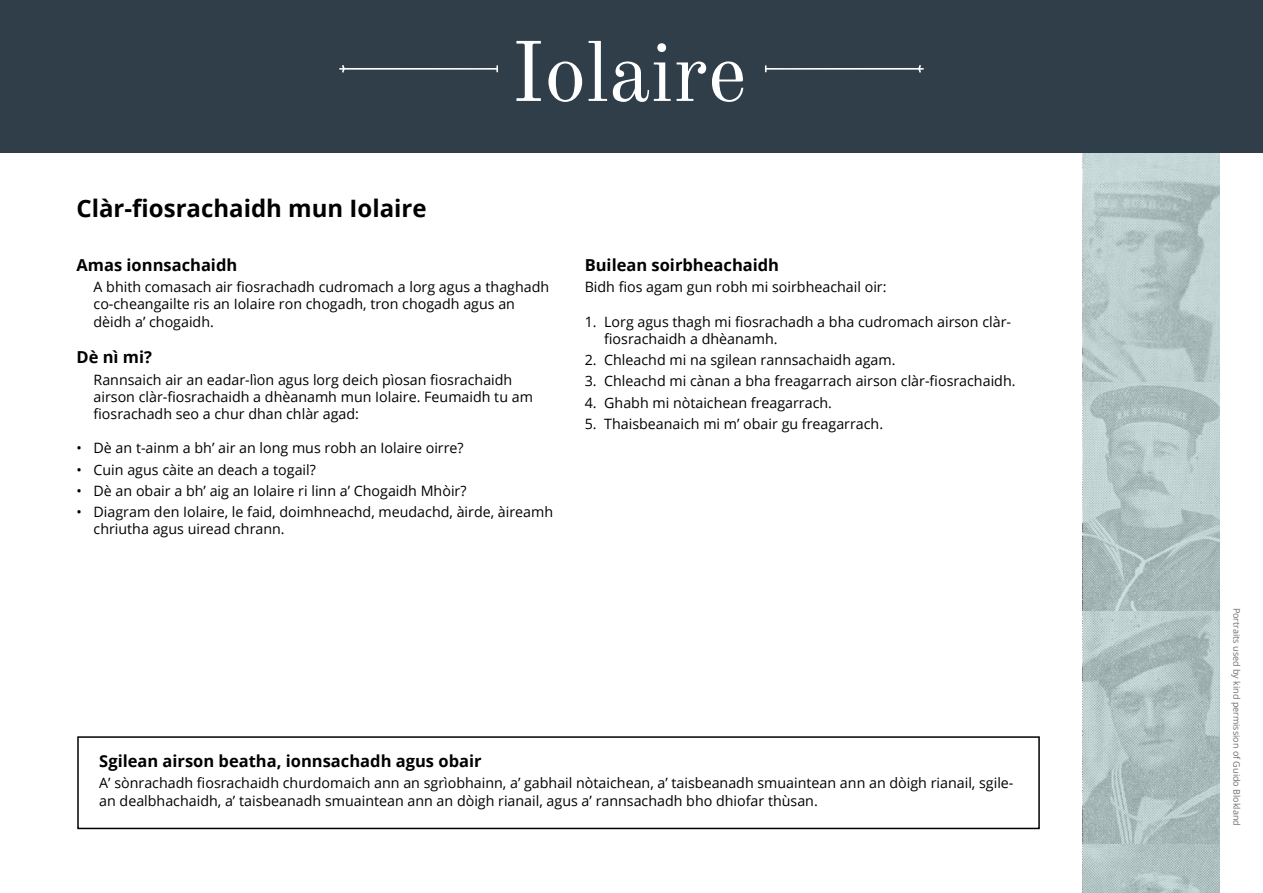
<style>
.page{position:relative;width:1263px;height:893px;background:#fff}
.page>*{position:absolute;margin:0;border:0;box-sizing:border-box;transform-origin:0 0}
.t1{font:700 24px "Open Sans";color:#000}
.t2{font:700 16.5px "Open Sans";color:#000}
.t3{font:14.25px/17.1px "Open Sans";color:#000}
.t4{font:9px "Open Sans";color:#706f6f}
</style>
<div class="page">
<svg style="left:1083px;top:152px;width:137px;height:741px;background:#b2c4c4"></svg>
<div style="left:0;top:0;width:1263px;height:152px;background:#303e49"></div>
<svg style="left:516px;top:41px;width:227px;height:61px"></svg>
<svg style="left:339px;top:65px;width:159px;height:8px"></svg>
<svg style="left:765px;top:65px;width:159px;height:8px"></svg>
<div style="left:77px;top:736px;width:963px;height:93px;border:2px solid #000"></div>
<h1 class="t1" style="left:77px;top:191px;width:351px">Clàr-fiosrachaidh mun Iolaire</h1>
<p class="t2" style="left:77px;top:253px;width:162px">Amas ionnsachaidh</p>
<p class="t3" style="left:94px;top:278px;width:457px">A bhith comasach air fiosrachadh cudromach a lorg agus a thaghadh co-cheangailte ris an Iolaire ron chogadh, tron chogadh agus an dèidh a’ chogaidh.</p>
<p class="t2" style="left:77px;top:346px;width:77px">Dè nì mi?</p>
<p class="t3" style="left:94px;top:371px;width:441px">Rannsaich air an eadar-lìon agus lorg deich pìosan fiosrachaidh airson clàr-fiosrachaidh a dhèanamh mun Iolaire. Feumaidh tu am fiosrachadh seo a chur dhan chlàr agad:</p>
<p class="t3" style="left:77px;top:439px;width:389px">• Dè an t-ainm a bh’ air an long mus robh an Iolaire oirre?</p>
<p class="t3" style="left:77px;top:460px;width:241px">• Cuin agus càite an deach a togail?</p>
<p class="t3" style="left:77px;top:482px;width:391px">• Dè an obair a bh’ aig an Iolaire ri linn a’ Chogaidh Mhòir?</p>
<p class="t3" style="left:94px;top:503px;width:461px;text-indent:-17px">• Diagram den Iolaire, le faid, doimhneachd, meudachd, àirde, àireamh chriutha agus uiread chrann.</p>
<p class="t2" style="left:585px;top:253px;width:196px">Builean soirbheachaidh</p>
<p class="t3" style="left:585px;top:278px;width:303px">Bidh fios agam gun robh mi soirbheachail oir:</p>
<p class="t3" style="left:604px;top:312px;width:408px;text-indent:-19px">1. Lorg agus thagh mi fiosrachadh a bha cudromach airson clàr&shy;fiosrachaidh a dhèanamh.</p>
<p class="t3" style="left:585px;top:351px;width:312px">2. Chleachd mi na sgilean rannsachaidh agam.</p>
<p class="t3" style="left:585px;top:372px;width:432px">3. Chleachd mi cànan a bha freagarrach airson clàr-fiosrachaidh.</p>
<p class="t3" style="left:585px;top:394px;width:249px">4. Ghabh mi nòtaichean freagarrach.</p>
<p class="t3" style="left:585px;top:415px;width:300px">5. Thaisbeanaich mi m’ obair gu freagarrach.</p>
<p class="t2" style="left:99px;top:749px;width:384px">Sgilean airson beatha, ionnsachadh agus obair</p>
<p class="t3" style="left:99px;top:774px;width:916px">A’ sònrachadh fiosrachaidh churdomaich ann an sgrìobhainn, a’ gabhail nòtaichean, a’ taisbeanadh smuaintean ann an dòigh rianail, sgile&shy;an dealbhachaidh, a’ taisbeanadh smuaintean ann an dòigh rianail, agus a’ rannsachadh bho dhiofar thùsan.</p>
<p class="t4" style="left:1243px;top:608px;width:220px;rotate:90deg">Portraits used by kind permission of Guido Blokland</p>
</div>
